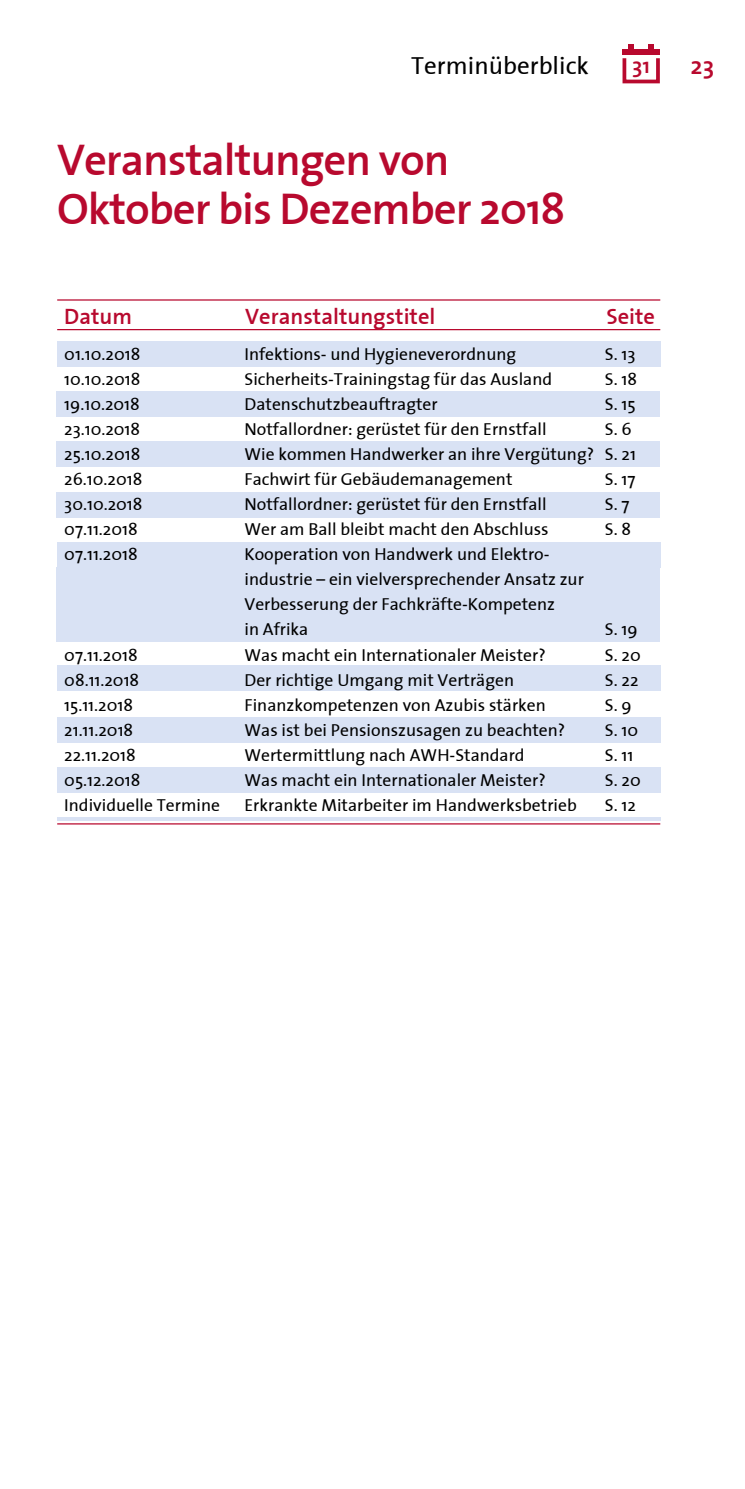
<style>
.page{position:relative;width:745px;height:1489px;background:#fff}
.page>*{position:absolute;margin:0;border:0;box-sizing:border-box;transform-origin:0 0}
.t1{font:600 45px/49.5px "The Sans";letter-spacing:-.025em;color:#b8092e}
.t2{font:25px "The Sans";color:#000}
.t3{font:600 25px "The Sans";color:#b8092e}
.t4{font:600 22.5px "The Sans";color:#b8092e}
.t5{font:17.5px/25px "The Sans";color:#000}
</style>
<div class="page">
<div style="left:622px;top:56px;width:37px;height:27px;border:4px solid #b8092e"></div>
<svg style="left:628px;top:45px;width:5px;height:4px"></svg>
<svg style="left:648px;top:45px;width:5px;height:4px"></svg>
<div style="left:622px;top:49px;width:37px;height:6px;background:#b8092e"></div>
<hr style="left:57px;top:299px;width:602px;height:1px;background:#b8092e">
<hr style="left:57px;top:329px;width:602px;height:1px;background:#b8092e">
<div style="left:57px;top:341px;width:602px;height:25px;background:#d9e2f4"></div>
<div style="left:57px;top:441px;width:602px;height:25px;background:#d9e2f4"></div>
<div style="left:57px;top:542px;width:602px;height:25px;background:#d9e2f4"></div>
<div style="left:57px;top:567px;width:602px;height:25px;background:#d9e2f4"></div>
<div style="left:57px;top:592px;width:602px;height:25px;background:#d9e2f4"></div>
<div style="left:57px;top:616px;width:602px;height:25px;background:#d9e2f4"></div>
<div style="left:57px;top:665px;width:602px;height:25px;background:#d9e2f4"></div>
<div style="left:57px;top:767px;width:602px;height:25px;background:#d9e2f4"></div>
<div style="left:57px;top:717px;width:602px;height:25px;background:#d9e2f4"></div>
<div style="left:57px;top:391px;width:602px;height:25px;background:#d9e2f4"></div>
<div style="left:57px;top:492px;width:602px;height:25px;background:#d9e2f4"></div>
<hr style="left:57px;top:817px;width:602px;height:4px;background:#d9e2f4">
<hr style="left:57px;top:823px;width:602px;height:1px;background:#b8092e">
<h2 class="t2" style="left:411px;top:45px;width:179px">Terminüberblick</h2>
<p class="t4" style="left:631px;top:46px;width:19px">31</p>
<h2 class="t3" style="left:690px;top:45px;width:25px">23</h2>
<h1 class="t1" style="left:57px;top:134px;width:509px">Veranstaltungen von<br>Oktober bis Dezember 2018</h1>
<p class="t4" style="left:64px;top:298px;width:69px">Datum</p>
<p class="t4" style="left:245px;top:298px;width:191px">Veranstaltungstitel</p>
<p class="t4" style="left:606px;top:298px;width:50px">Seite</p>
<p class="t5" style="left:64px;top:341px;width:77px">01.10.2018</p>
<p class="t5" style="left:244px;top:341px;width:273px">Infektions- und Hygieneverordnung</p>
<p class="t5" style="left:604px;top:341px;width:32px">S. 13</p>
<p class="t5" style="left:64px;top:366px;width:77px">10.10.2018</p>
<p class="t5" style="left:244px;top:366px;width:309px">Sicherheits-Trainingstag für das Ausland</p>
<p class="t5" style="left:604px;top:366px;width:34px">S. 18</p>
<p class="t5" style="left:64px;top:391px;width:77px">19.10.2018</p>
<p class="t5" style="left:244px;top:391px;width:195px">Datenschutzbeauftragter</p>
<p class="t5" style="left:604px;top:391px;width:32px">S. 15</p>
<p class="t5" style="left:64px;top:416px;width:77px">23.10.2018</p>
<p class="t5" style="left:244px;top:416px;width:303px">Notfallordner: gerüstet für den Ernstfall</p>
<p class="t5" style="left:604px;top:416px;width:28px">S. 6</p>
<p class="t5" style="left:64px;top:441px;width:77px">25.10.2018</p>
<p class="t5" style="left:244px;top:441px;width:392px">Wie kommen Handwerker an ihre Vergütung? S. 21</p>
<p class="t5" style="left:64px;top:466px;width:79px">26.10.2018</p>
<p class="t5" style="left:244px;top:466px;width:269px">Fachwirt für Gebäudemanagement</p>
<p class="t5" style="left:604px;top:466px;width:32px">S. 17</p>
<p class="t5" style="left:64px;top:491px;width:80px">30.10.2018</p>
<p class="t5" style="left:244px;top:491px;width:303px">Notfallordner: gerüstet für den Ernstfall</p>
<p class="t5" style="left:604px;top:491px;width:26px">S. 7</p>
<p class="t5" style="left:64px;top:516px;width:75px">07.11.2018</p>
<p class="t5" style="left:244px;top:516px;width:305px">Wer am Ball bleibt macht den Abschluss</p>
<p class="t5" style="left:604px;top:516px;width:28px">S. 8</p>
<p class="t5" style="left:64px;top:541px;width:75px">07.11.2018</p>
<p class="t5" style="left:244px;top:541px;width:341px">Kooperation von Handwerk und Elektro&shy;industrie – ein vielversprechender Ansatz zur Verbesserung der Fachkräfte-Kompetenz<br>in Afrika</p>
<p class="t5" style="left:604px;top:616px;width:34px">S. 19</p>
<p class="t5" style="left:64px;top:641px;width:75px">07.11.2018</p>
<p class="t5" style="left:244px;top:641px;width:302px">Was macht ein Internationaler Meister?</p>
<p class="t5" style="left:604px;top:641px;width:37px">S. 20</p>
<p class="t5" style="left:64px;top:666px;width:76px">08.11.2018</p>
<p class="t5" style="left:244px;top:666px;width:271px">Der richtige Umgang mit Verträgen</p>
<p class="t5" style="left:604px;top:666px;width:35px">S. 22</p>
<p class="t5" style="left:64px;top:691px;width:70px">15.11.2018</p>
<p class="t5" style="left:244px;top:691px;width:303px">Finanzkompetenzen von Azubis stärken</p>
<p class="t5" style="left:604px;top:691px;width:28px">S. 9</p>
<p class="t5" style="left:64px;top:716px;width:70px">21.11.2018</p>
<p class="t5" style="left:244px;top:716px;width:322px">Was ist bei Pensionszusagen zu beachten?</p>
<p class="t5" style="left:604px;top:716px;width:35px">S. 10</p>
<p class="t5" style="left:64px;top:741px;width:73px">22.11.2018</p>
<p class="t5" style="left:244px;top:741px;width:281px">Wertermittlung nach AWH-Standard</p>
<p class="t5" style="left:604px;top:741px;width:30px">S. 11</p>
<p class="t5" style="left:64px;top:766px;width:77px">05.12.2018</p>
<p class="t5" style="left:244px;top:766px;width:302px">Was macht ein Internationaler Meister?</p>
<p class="t5" style="left:604px;top:766px;width:37px">S. 20</p>
<p class="t5" style="left:64px;top:791px;width:157px">Individuelle Termine</p>
<p class="t5" style="left:244px;top:791px;width:333px">Erkrankte Mitarbeiter im Handwerksbetrieb</p>
<p class="t5" style="left:604px;top:791px;width:32px">S. 12</p>
</div>
